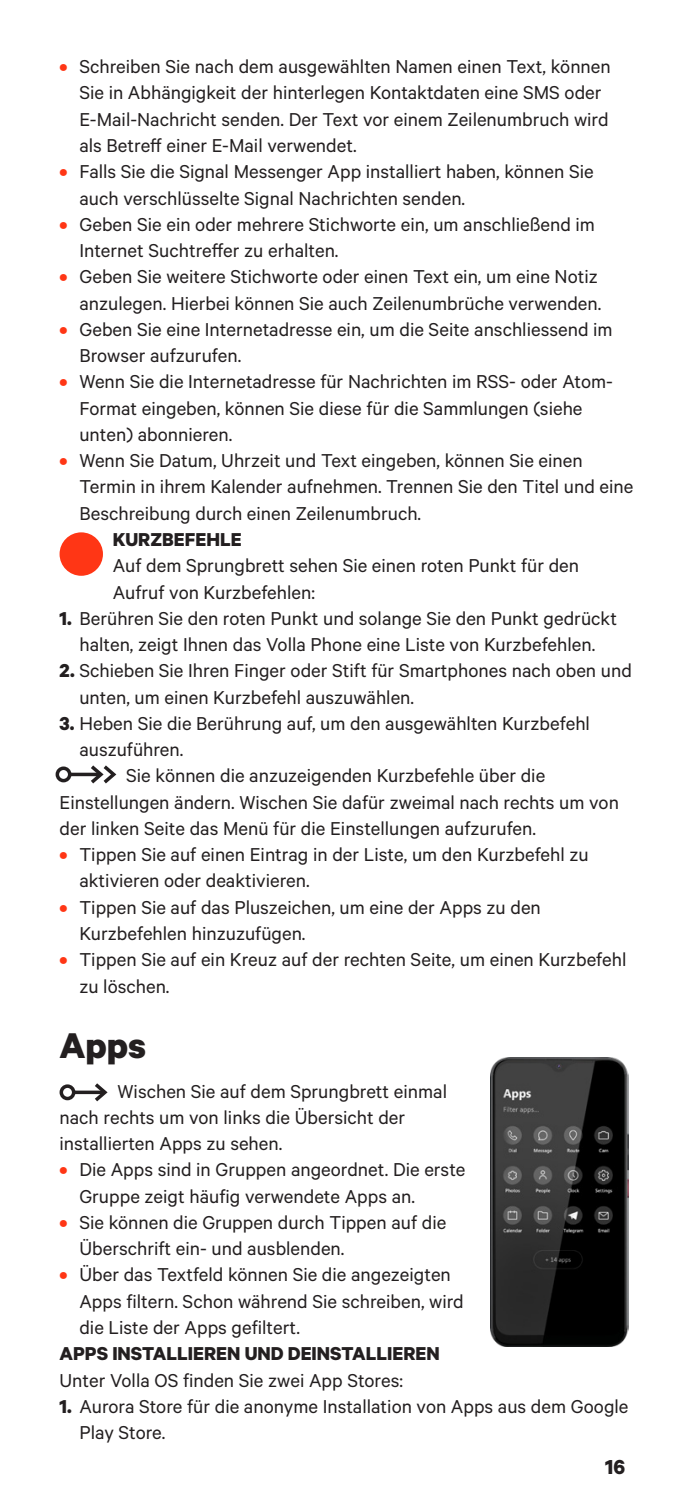
<style>
.page{position:relative;width:675px;height:1509px;background:#fff}
.page>*{position:absolute;margin:0;border:0;box-sizing:border-box;transform-origin:0 0}
.Page_Title{font:700 40.25px "Calibre";color:#231f20}
.t1{font:700 22.75px "Calibre";color:#231f20}
.Small_Small_Paragrap{font:21px/26.2px "Calibre";color:#231f20}
.Small_Paragraph{font:21px/26.2px "Calibre";color:#231f20}
.All_caps_subtitle{font:700 21px "Calibre";color:#231f20}
.s1{font-weight:700;color:#ff3615}
.s2{font-weight:700}
</style>
<div class="page">
<div style="left:56px;top:766px;width:15px;height:16px;border:4px solid #231f20;border-radius:50%"></div>
<svg style="left:70px;top:772px;width:17px;height:4px"></svg>
<svg style="left:87px;top:765px;width:30px;height:19px"></svg>
<div style="left:60px;top:1084px;width:15px;height:16px;border:4px solid #231f20;border-radius:50%"></div>
<hr style="left:74px;top:1090px;width:29px;height:3px;background:#231f20">
<svg style="left:91px;top:1083px;width:17px;height:19px"></svg>
<img style="left:490px;top:1057px;width:139px;height:289px">
<div style="left:60px;top:532px;width:43px;height:43px;background:#ff3615;border-radius:50%"></div>
<p class="Small_Small_Paragrap" style="left:79px;top:53px;width:533px;text-indent:-20px"><span class="s1">•</span> Schreiben Sie nach dem ausgewählten Namen einen Text, können Sie in Abhängigkeit der hinterlegen Kontaktdaten eine SMS oder E-Mail-Nachricht senden. Der Text vor einem Zeilenumbruch wird als Betreff einer E-Mail verwendet.</p>
<p class="Small_Small_Paragrap" style="left:79px;top:158px;width:516px;text-indent:-20px"><span class="s1">•</span> Falls Sie die Signal Messenger App installiert haben, können Sie auch verschlüsselte Signal Nachrichten senden.</p>
<p class="Small_Small_Paragrap" style="left:79px;top:210px;width:517px;text-indent:-20px"><span class="s1">•</span> Geben Sie ein oder mehrere Stichworte ein, um anschließend im<br>Internet Suchtreffer zu erhalten.</p>
<p class="Small_Small_Paragrap" style="left:60px;top:263px;width:543px;text-align:right"><span class="s1">•</span> Geben Sie weitere Stichworte oder einen Text ein, um eine Notiz anzulegen. Hierbei können Sie auch Zeilenumbrüche verwenden.</p>
<p class="Small_Small_Paragrap" style="left:79px;top:315px;width:535px;text-indent:-20px"><span class="s1">•</span> Geben Sie eine Internetadresse ein, um die Seite anschliessend im<br>Browser aufzurufen.</p>
<p class="Small_Small_Paragrap" style="left:79px;top:368px;width:535px;text-indent:-20px"><span class="s1">•</span> Wenn Sie die Internetadresse für Nachrichten im RSS- oder Atom-<br>Format eingeben, können Sie diese für die Sammlungen (siehe unten) abonnieren.</p>
<p class="Small_Small_Paragrap" style="left:79px;top:447px;width:555px;text-indent:-20px"><span class="s1">•</span> Wenn Sie Datum, Uhrzeit und Text eingeben, können Sie einen<br>Termin in ihrem Kalender aufnehmen. Trennen Sie den Titel und eine<br>Beschreibung durch einen Zeilenumbruch.</p>
<p class="All_caps_subtitle" style="left:113px;top:526px;width:130px">KURZBEFEHLE</p>
<p class="Small_Paragraph" style="left:113px;top:552px;width:468px">Auf dem Sprungbrett sehen Sie einen roten Punkt für den<br>Aufruf von Kurzbefehlen:</p>
<p class="Small_Small_Paragrap" style="left:60px;top:604px;width:559px;text-align:center"><span class="s2">1.</span> Berühren Sie den roten Punkt und solange Sie den Punkt gedrückt halten, zeigt Ihnen das Volla Phone eine Liste von Kurzbefehlen.</p>
<p class="Small_Small_Paragrap" style="left:79px;top:657px;width:554px;text-indent:-20px"><span class="s2">2.</span> Schieben Sie Ihren Finger oder Stift für Smartphones nach oben und unten, um einen Kurzbefehl auszuwählen.</p>
<p class="Small_Small_Paragrap" style="left:79px;top:709px;width:512px;text-indent:-20px"><span class="s2">3.</span> Heben Sie die Berührung auf, um den ausgewählten Kurzbefehl auszuführen.</p>
<p class="Small_Small_Paragrap" style="left:60px;top:762px;width:561px;text-indent:67px">Sie können die anzuzeigenden Kurzbefehle über die<br>Einstellungen ändern. Wischen Sie dafür zweimal nach rechts um von der linken Seite das Menü für die Einstellungen aufzurufen.</p>
<p class="Small_Small_Paragrap" style="left:79px;top:840px;width:511px;text-indent:-20px"><span class="s1">•</span> Tippen Sie auf einen Eintrag in der Liste, um den Kurzbefehl zu aktivieren oder deaktivieren.</p>
<p class="Small_Small_Paragrap" style="left:79px;top:893px;width:463px;text-indent:-20px"><span class="s1">•</span> Tippen Sie auf das Pluszeichen, um eine der Apps zu den<br>Kurzbefehlen hinzuzufügen.</p>
<p class="Small_Small_Paragrap" style="left:79px;top:945px;width:548px;text-indent:-20px"><span class="s1">•</span> Tippen Sie auf ein Kreuz auf der rechten Seite, um einen Kurzbefehl zu löschen.</p>
<p class="Page_Title" style="left:60px;top:1020px;width:88px">Apps</p>
<p class="Small_Paragraph" style="left:60px;top:1077px;width:389px;text-indent:58px">Wischen Sie auf dem Sprungbrett einmal nach rechts um von links die Übersicht der installierten Apps zu sehen.</p>
<p class="Small_Small_Paragrap" style="left:79px;top:1155px;width:387px;text-indent:-20px"><span class="s1">•</span> Die Apps sind in Gruppen angeordnet. Die erste<br>Gruppe zeigt häufig verwendete Apps an.</p>
<p class="Small_Small_Paragrap" style="left:79px;top:1208px;width:368px;text-indent:-20px"><span class="s1">•</span> Sie können die Gruppen durch Tippen auf die<br>Überschrift ein- und ausblenden.</p>
<p class="Small_Small_Paragrap" style="left:79px;top:1260px;width:386px;text-indent:-20px"><span class="s1">•</span> Über das Textfeld können Sie die angezeigten<br>Apps filtern. Schon während Sie schreiben, wird die Liste der Apps gefiltert.</p>
<p class="All_caps_subtitle" style="left:60px;top:1340px;width:382px">APPS INSTALLIEREN UND DEINSTALLIEREN</p>
<p class="Small_Paragraph" style="left:60px;top:1365px;width:345px">Unter Volla OS finden Sie zwei App Stores:</p>
<p class="Small_Small_Paragrap" style="left:79px;top:1392px;width:550px;text-indent:-20px"><span class="s2">1.</span> Aurora Store für die anonyme Installation von Apps aus dem Google<br>Play Store.</p>
<p class="t1" style="left:605px;top:1452px;width:22px">16</p>
</div>
